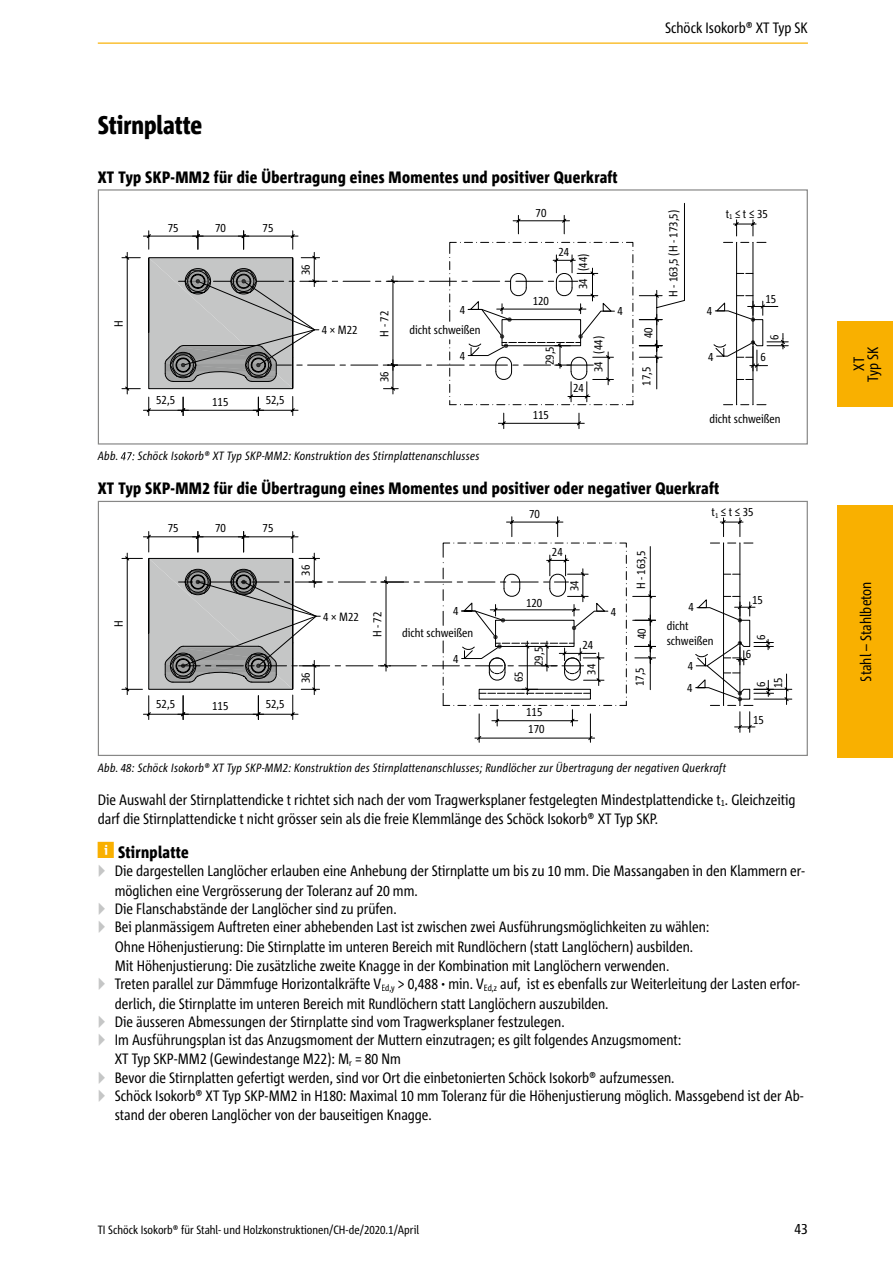
<style>
.page{position:relative;width:893px;height:1263px;background:#fff}
.page>*{position:absolute;margin:0;border:0;box-sizing:border-box;transform-origin:0 0}
.t1{font:800 condensed 25.5px "Corpid Schoeck";color:#000}
.t2{font:800 condensed 16.5px "Corpid Schoeck";letter-spacing:.02em;color:#000}
.t3{font:condensed 15px/19.5px "Corpid Schoeck";color:#000}
.t4{font:12px/17px "Corpid Cd Schoeck";color:#000}
.t5{font:italic condensed 12px "Corpid Schoeck";letter-spacing:.02em;color:#000}
.t6{font:condensed 12px "Corpid Schoeck";color:#000}
.s1{color:#c5c6c6}
</style>
<div class="page">
<div style="left:838px;top:505px;width:55px;height:253px;background:#f9b000"></div>
<div style="left:838px;top:321px;width:55px;height:85px;background:#f9b000"></div>
<hr style="left:98px;top:43px;width:710px;height:1px;background:#f9b000">
<svg style="left:143px;top:215px;width:646px;height:214px"></svg>
<div style="left:98px;top:189px;width:710px;height:256px;border:1px solid #878786"></div>
<svg style="left:121px;top:452px;width:14px;height:8px"></svg>
<svg style="left:143px;top:516px;width:649px;height:226px"></svg>
<div style="left:98px;top:501px;width:710px;height:255px;border:1px solid #878786"></div>
<p class="t3" style="left:665px;top:18px;width:144px">Schöck Isokorb® XT Typ SK</p>
<h1 class="t1" style="left:98px;top:109px;width:106px">Stirnplatte</h1>
<p class="t2" style="left:98px;top:167px;width:521px">XT Typ SKP-MM2 für die Übertragung eines Momentes und positiver Querkraft</p>
<p class="t4" style="left:110px;top:327px;width:8px;rotate:-90deg">H</p>
<p class="t4" style="left:168px;top:219px;width:12px">75</p>
<p class="t4" style="left:215px;top:219px;width:12px">70</p>
<p class="t4" style="left:263px;top:219px;width:12px">75</p>
<p class="t4" style="left:297px;top:275px;width:12px;rotate:-90deg">36</p>
<p class="t4" style="left:322px;top:321px;width:37px">4 × M22</p>
<p class="t4" style="left:156px;top:391px;width:20px">52,5</p>
<p class="t4" style="left:266px;top:391px;width:20px">52,5</p>
<p class="t4" style="left:212px;top:393px;width:18px">115</p>
<p class="t4" style="left:376px;top:337px;width:27px;rotate:-90deg">H - 72</p>
<p class="t4" style="left:376px;top:382px;width:12px;rotate:-90deg">36</p>
<p class="t4" style="left:460px;top:301px;width:7px">4</p>
<p class="t4" style="left:409px;top:321px;width:73px">dicht schweißen</p>
<p class="t4" style="left:460px;top:347px;width:7px">4</p>
<p class="t5" style="left:98px;top:448px;width:22px">Abb.</p>
<p class="t5" style="left:138px;top:448px;width:343px">Schöck Isokorb® XT Typ SKP-MM2: Konstruktion des Stirnplattenanschlusses</p>
<p class="t4" style="left:536px;top:205px;width:12px">70</p>
<p class="t4" style="left:533px;top:292px;width:18px">120</p>
<p class="t4" style="left:559px;top:243px;width:12px">24</p>
<p class="t4" style="left:574px;top:289px;width:37px;rotate:-90deg">34 (44)</p>
<p class="t4" style="left:541px;top:365px;width:20px;rotate:-90deg">29,5</p>
<p class="t4" style="left:590px;top:372px;width:37px;rotate:-90deg">34 (44)</p>
<p class="t4" style="left:533px;top:406px;width:18px">115</p>
<p class="t4" style="left:573px;top:379px;width:12px">24</p>
<p class="t4" style="left:617px;top:303px;width:7px">4</p>
<p class="t4" style="left:640px;top:338px;width:12px;rotate:-90deg">40</p>
<p class="t4" style="left:638px;top:385px;width:20px;rotate:-90deg">17,5</p>
<p class="t4" style="left:664px;top:297px;width:89px;rotate:-90deg">H - 163,5 (H - 173,5)</p>
<p class="t4" style="left:726px;top:205px;width:44px">t<sub>1</sub> ≤ t ≤ 35</p>
<p class="t4" style="left:707px;top:302px;width:7px">4</p>
<p class="t4" style="left:708px;top:348px;width:7px">4</p>
<p class="t4" style="left:766px;top:290px;width:12px">15</p>
<p class="t4" style="left:766px;top:340px;width:7px;rotate:-90deg">6</p>
<p class="t4" style="left:760px;top:348px;width:7px">6</p>
<p class="t4" style="left:709px;top:410px;width:73px">dicht schweißen</p>
<p class="t2" style="left:98px;top:478px;width:623px">XT Typ SKP-MM2 für die Übertragung eines Momentes und positiver oder negativer Querkraft</p>
<p class="t4" style="left:110px;top:627px;width:8px;rotate:-90deg">H</p>
<p class="t4" style="left:168px;top:520px;width:12px">75</p>
<p class="t4" style="left:215px;top:520px;width:12px">70</p>
<p class="t4" style="left:263px;top:520px;width:12px">75</p>
<p class="t4" style="left:156px;top:695px;width:20px">52,5</p>
<p class="t4" style="left:266px;top:695px;width:20px">52,5</p>
<p class="t4" style="left:212px;top:697px;width:18px">115</p>
<p class="t4" style="left:297px;top:576px;width:12px;rotate:-90deg">36</p>
<p class="t4" style="left:323px;top:608px;width:37px">4 × M22</p>
<p class="t4" style="left:297px;top:683px;width:12px;rotate:-90deg">36</p>
<p class="t4" style="left:369px;top:637px;width:27px;rotate:-90deg">H - 72</p>
<p class="t4" style="left:453px;top:602px;width:7px">4</p>
<p class="t4" style="left:402px;top:624px;width:73px">dicht schweißen</p>
<p class="t4" style="left:453px;top:650px;width:7px">4</p>
<p class="t4" style="left:529px;top:505px;width:12px">70</p>
<p class="t4" style="left:526px;top:594px;width:18px">120</p>
<p class="t4" style="left:552px;top:543px;width:12px">24</p>
<p class="t4" style="left:566px;top:591px;width:12px;rotate:-90deg">34</p>
<p class="t4" style="left:510px;top:682px;width:12px;rotate:-90deg">65</p>
<p class="t4" style="left:530px;top:666px;width:20px;rotate:-90deg">29,5</p>
<p class="t4" style="left:526px;top:704px;width:18px">115</p>
<p class="t4" style="left:528px;top:720px;width:18px">170</p>
<p class="t4" style="left:583px;top:636px;width:12px">24</p>
<p class="t4" style="left:583px;top:675px;width:12px;rotate:-90deg">34</p>
<p class="t4" style="left:611px;top:603px;width:7px">4</p>
<p class="t4" style="left:632px;top:589px;width:40px;rotate:-90deg">H - 163,5</p>
<p class="t4" style="left:633px;top:639px;width:12px;rotate:-90deg">40</p>
<p class="t4" style="left:631px;top:686px;width:20px;rotate:-90deg">17,5</p>
<p class="t4" style="left:712px;top:504px;width:44px">t<sub>1</sub> ≤ t ≤ 35</p>
<p class="t4" style="left:688px;top:598px;width:7px">4</p>
<p class="t4" style="left:667px;top:619px;width:48px;line-height:14.4px">dicht schweißen</p>
<p class="t4" style="left:688px;top:657px;width:7px">4</p>
<p class="t4" style="left:687px;top:679px;width:7px">4</p>
<p class="t4" style="left:752px;top:591px;width:12px">15</p>
<p class="t4" style="left:752px;top:640px;width:7px;rotate:-90deg">6</p>
<p class="t4" style="left:746px;top:645px;width:7px">6</p>
<p class="t4" style="left:752px;top:688px;width:12px;rotate:-90deg">6<br>15</p>
<p class="t4" style="left:753px;top:711px;width:12px">15</p>
<p class="t5" style="left:98px;top:760px;width:630px">Abb. 48: Schöck Isokorb® XT Typ SKP-MM2: Konstruktion des Stirnplattenanschlusses; Rundlöcher zur Übertragung der negativen Querkraft</p>
<p class="t3" style="left:98px;top:789px;width:699px">Die Auswahl der Stirnplattendicke t richtet sich nach der vom Tragwerksplaner festgelegten Mindestplattendicke t<sub>1</sub>. Gleichzeitig darf die Stirnplattendicke t nicht grösser sein als die freie Klemmlänge des Schöck Isokorb® XT Typ SKP.</p>
<p class="t2" style="left:118px;top:842px;width:72px">Stirnplatte</p>
<p class="t3" style="left:115px;top:861px;width:691px;text-indent:-17px"><span class="s1">▶</span> Die dargestellen Langlöcher erlauben eine Anhebung der Stirnplatte um bis zu 10 mm. Die Massangaben in den Klammern er&shy;möglichen eine Vergrösserung der Toleranz auf 20 mm.</p>
<p class="t3" style="left:98px;top:899px;width:613px;line-height:18.1px"><span class="s1">▶</span> Die Flanschabstände der Langlöcher sind zu prüfen.<br><span class="s1">▶</span> Bei planmässigem Auftreten einer abhebenden Last ist zwischen zwei Ausführungsmöglichkeiten zu wählen:</p>
<p class="t3" style="left:115px;top:936px;width:580px">Ohne Höhenjustierung: Die Stirnplatte im unteren Bereich mit Rundlöchern (statt Langlöchern) ausbilden.<br>Mit Höhenjustierung: Die zusätzliche zweite Knagge in der Kombination mit Langlöchern verwenden.</p>
<p class="t3" style="left:115px;top:974px;width:686px;text-indent:-17px"><span class="s1">▶</span> Treten parallel zur Dämmfuge Horizontalkräfte V<sub>Ed,y</sub> &gt; 0,488 min. V<sub>Ed,z</sub> auf, ist es ebenfalls zur Weiterleitung der Lasten erfor&shy;derlich, die Stirnplatte im unteren Bereich mit Rundlöchern statt Langlöchern auszubilden.</p>
<p class="t3" style="left:98px;top:1012px;width:585px;line-height:18.1px"><span class="s1">▶</span> Die äusseren Abmessungen der Stirnplatte sind vom Tragwerksplaner festzulegen.<br><span class="s1">▶</span> Im Ausführungsplan ist das Anzugsmoment der Muttern einzutragen; es gilt folgendes Anzugsmoment:</p>
<p class="t3" style="left:98px;top:1050px;width:707px;line-height:18.1px;text-indent:17px">XT Typ SKP-MM2 (Gewindestange M22): M<sub>r</sub> = 80 Nm<br><span class="s1">▶</span> Bevor die Stirnplatten gefertigt werden, sind vor Ort die einbetonierten Schöck Isokorb® aufzumessen.<br><span class="s1">▶</span> Schöck Isokorb® XT Typ SKP-MM2 in H180: Maximal 10 mm Toleranz für die Höhenjustierung möglich. Massgebend ist der Ab-</p>
<p class="t3" style="left:115px;top:1105px;width:319px">stand der oberen Langlöcher von der bauseitigen Knagge.</p>
<p class="t6" style="left:98px;top:1222px;width:323px">TI Schöck Isokorb® für Stahl- und Holzkonstruktionen/CH-de/2020.1/April</p>
<p class="t3" style="left:794px;top:1219px;width:15px">43</p>
<p class="t3" style="left:852px;top:382px;width:37px;line-height:14.1px;text-align:center;rotate:-90deg">XT<br>Typ SK</p>
<p class="t3" style="left:856px;top:681px;width:102px;rotate:-90deg">Stahl – Stahlbeton</p>
</div>
